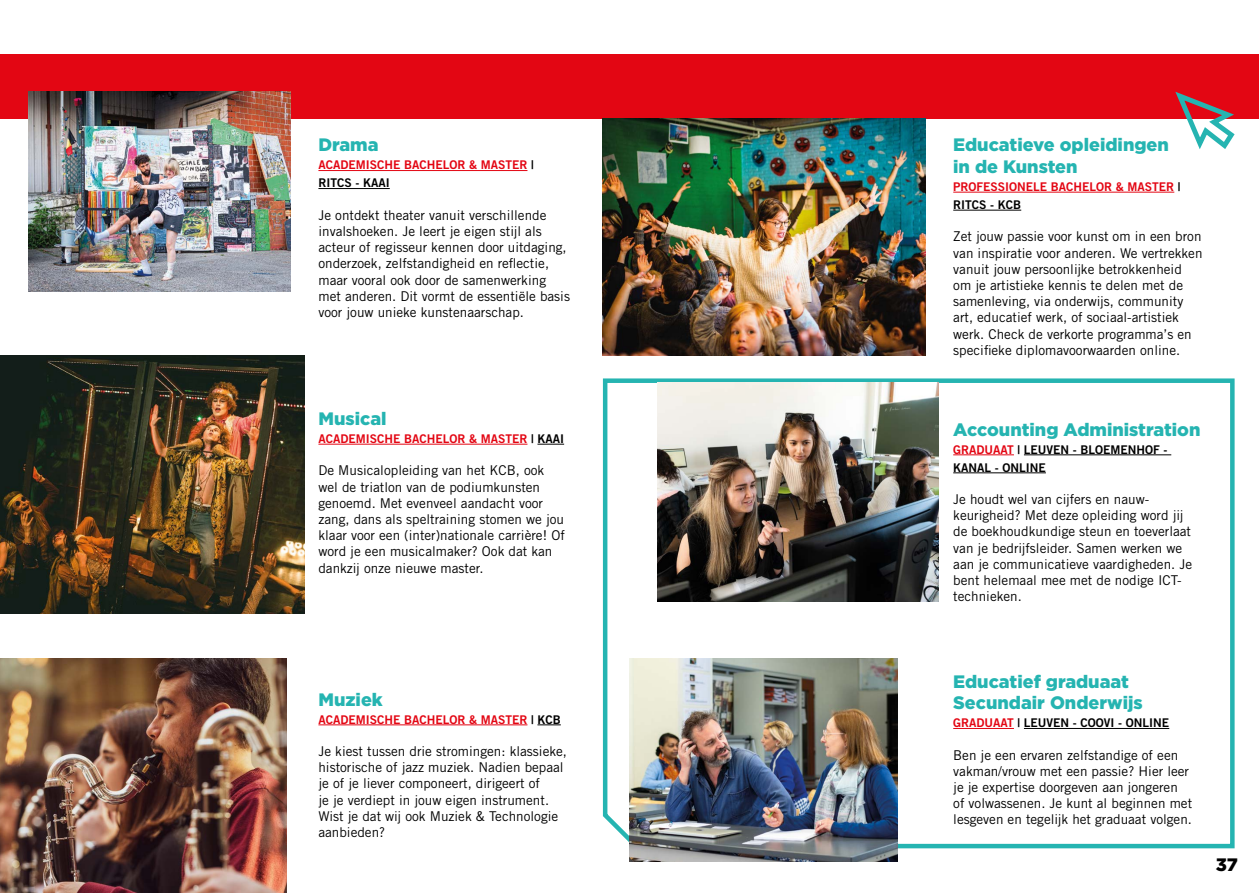
<style>
.page{position:relative;width:1259px;height:893px;background:#fff}
.page>*{position:absolute;margin:0;border:0;box-sizing:border-box;transform-origin:0 0}
.t1{font:900 18px/21.6px "Gotham";color:#25b4b1}
.t2{font:900 18px "Gotham";color:#000}
.t3{font:13.5px/16.2px "Trade Gothic LT Pro";color:#000}
.t4{font:12px/18px "Trade Gothic LT Pro Bd 2";color:#e30613}
.t5{font:12px/18px "Trade Gothic LT Pro Bd 2";color:#000}
.s1{color:#000}
.s2{color:#e30613}
</style>
<div class="page">
<svg style="left:602px;top:378px;width:633px;height:473px"></svg>
<hr style="left:318px;top:170px;width:209px;height:1px;background:#e30613">
<hr style="left:318px;top:188px;width:72px;height:1px;background:#000">
<hr style="left:318px;top:444px;width:209px;height:1px;background:#e30613">
<svg style="left:537px;top:444px;width:27px;height:1px"></svg>
<hr style="left:318px;top:725px;width:209px;height:1px;background:#e30613">
<svg style="left:537px;top:725px;width:24px;height:1px"></svg>
<hr style="left:953px;top:192px;width:221px;height:1px;background:#e30613">
<hr style="left:953px;top:210px;width:68px;height:1px;background:#000">
<hr style="left:953px;top:455px;width:61px;height:1px;background:#e30613">
<hr style="left:1024px;top:455px;width:147px;height:1px;background:#000">
<hr style="left:953px;top:473px;width:93px;height:1px;background:#000">
<hr style="left:953px;top:728px;width:61px;height:1px;background:#e30613">
<hr style="left:1024px;top:728px;width:145px;height:1px;background:#000">
<div style="left:0;top:54px;width:1259px;height:64px;background:#e30613"></div>
<img style="left:0;top:658px;width:287px;height:235px">
<img style="left:603px;top:118px;width:322px;height:238px">
<img style="left:657px;top:383px;width:282px;height:218px">
<img style="left:629px;top:658px;width:268px;height:204px">
<svg style="left:1170px;top:91px;width:70px;height:58px"></svg>
<img style="left:29px;top:92px;width:261px;height:200px">
<img style="left:0;top:356px;width:305px;height:257px">
<h1 class="t1" style="left:318px;top:134px;width:62px">Drama</h1>
<p class="t4" style="left:318px;top:156px;width:217px">ACADEMISCHE BACHELOR &amp; MASTER <span class="s1">|<br>RITCS - KAAI</span></p>
<p class="t3" style="left:318px;top:207px;width:253px">Je ontdekt theater vanuit verschillende invalshoeken. Je leert je eigen stijl als acteur of regisseur kennen door uitdaging, onderzoek, zelfstandigheid en reflectie, maar vooral ook door de samenwerking met anderen. Dit vormt de essentiële basis voor jouw unieke kunstenaarschap.</p>
<h1 class="t1" style="left:318px;top:407px;width:70px">Musical</h1>
<p class="t4" style="left:318px;top:429px;width:247px">ACADEMISCHE BACHELOR &amp; MASTER <span class="s1">| KAAI</span></p>
<p class="t3" style="left:318px;top:462px;width:248px">De Musicalopleiding van het KCB, ook wel de triatlon van de podiumkunsten genoemd. Met evenveel aandacht voor zang, dans als speltraining stomen we jou klaar voor een (inter)nationale carrière! Of word je een musicalmaker? Ook dat kan dankzij onze nieuwe master.</p>
<h1 class="t1" style="left:318px;top:688px;width:66px">Muziek</h1>
<p class="t4" style="left:318px;top:710px;width:244px">ACADEMISCHE BACHELOR &amp; MASTER <span class="s1">| KCB</span></p>
<p class="t3" style="left:318px;top:743px;width:250px">Je kiest tussen drie stromingen: klassieke, historische of jazz muziek. Nadien bepaal je of je liever componeert, dirigeert of<br>je je verdiept in jouw eigen instrument.<br>Wist je dat wij ook Muziek &amp; Technologie aanbieden?</p>
<h1 class="t1" style="left:953px;top:134px;width:217px">Educatieve opleidingen in de Kunsten</h1>
<p class="t4" style="left:953px;top:177px;width:229px">PROFESSIONELE BACHELOR &amp; MASTER <span class="s1">|<br>RITCS - KCB</span></p>
<p class="t3" style="left:953px;top:228px;width:251px">Zet jouw passie voor kunst om in een bron van inspiratie voor anderen. We vertrekken vanuit jouw persoonlijke betrokkenheid om je artistieke kennis te delen met de samenleving, via onderwijs, community art, educatief werk, of sociaal-artistiek werk. Check de verkorte programma’s en specifieke diplomavoorwaarden online.</p>
<h1 class="t1" style="left:953px;top:418px;width:249px">Accounting Administration</h1>
<p class="t5" style="left:953px;top:440px;width:216px"><span class="s2">GRADUAAT</span> | LEUVEN - BLOEMENHOF -<br>KANAL - ONLINE</p>
<p class="t3" style="left:953px;top:491px;width:240px">Je houdt wel van cijfers en nauw&shy;keurigheid? Met deze opleiding word jij de boekhoudkundige steun en toeverlaat van je bedrijfsleider. Samen werken we aan je communicatieve vaardigheden. Je bent helemaal mee met de nodige ICT&shy;technieken.</p>
<h1 class="t1" style="left:953px;top:670px;width:191px">Educatief graduaat<br>Secundair Onderwijs</h1>
<p class="t5" style="left:953px;top:714px;width:217px"><span class="s2">GRADUAAT</span> | LEUVEN - COOVI - ONLINE</p>
<p class="t3" style="left:953px;top:747px;width:240px">Ben je een ervaren zelfstandige of een vakman/vrouw met een passie? Hier leer je je expertise doorgeven aan jongeren of volwassenen. Je kunt al beginnen met lesgeven en tegelijk het graduaat volgen.</p>
<h1 class="t2" style="left:1215px;top:854px;width:23px">37</h1>
</div>
